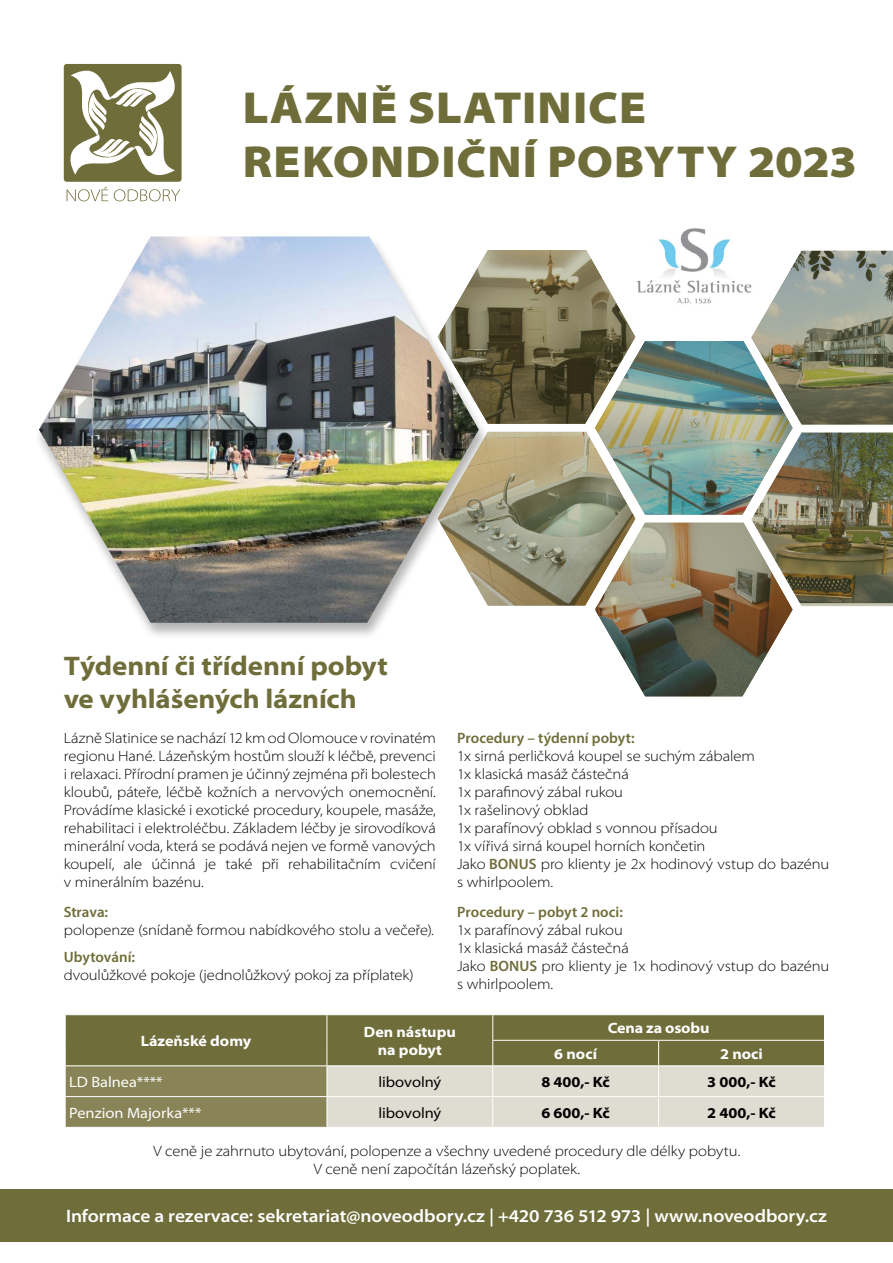
<style>
.page{position:relative;width:893px;height:1263px;background:#fff}
.page>*{position:absolute;margin:0;border:0;box-sizing:border-box;transform-origin:0 0}
.t1{font:900 semi-expanded 45px/54px "Myriad Pro";letter-spacing:.02em;color:#6f6d39}
.t2{font:700 semi-expanded 27px/32.4px "Myriad Pro";letter-spacing:-.005em;color:#6f6d39}
.t3{font:600 semi-expanded 18px "Myriad Pro";letter-spacing:-.005em;color:#fff}
.t4{font:300 semi-expanded 15px/18px "Myriad Pro";letter-spacing:-.005em;color:#000}
.t5{font:600 15px "Myriad Pro";color:#6f6d39}
.t6{font:700 semi-expanded 15px/18px "Myriad Pro";color:#fff;text-align:center}
.t7{font:700 semi-expanded 15px "Myriad Pro";color:#000}
.t8{font:semi-expanded 15px "Myriad Pro";color:#fff}
.t9{font:semi-expanded 15px "Myriad Pro";color:#000}
.s1{font-weight:600;font-stretch:normal;color:#6f6d39}
</style>
<div class="page">
<div style="left:33px;top:235px;width:457px;height:405px;background:#000;opacity:.3"></div>
<img style="left:39px;top:236px;width:440px;height:387px">
<div style="left:0;top:1189px;width:893px;height:53px;background:#6f6d39"></div>
<svg style="left:64px;top:64px;width:118px;height:137px"></svg>
<img style="left:438px;top:250px;width:455px;height:446px">
<img style="left:632px;top:228px;width:123px;height:88px">
<svg style="left:65px;top:1015px;width:760px;height:112px;background:#9e9b78"></svg>
<hr style="left:65px;top:1065px;width:262px;height:1px;background:#fff">
<hr style="left:65px;top:1066px;width:1px;height:30px;background:#fff">
<hr style="left:493px;top:1065px;width:166px;height:1px;background:#fff">
<hr style="left:659px;top:1065px;width:166px;height:1px;background:#fff">
<hr style="left:658px;top:1066px;width:1px;height:30px;background:#fff">
<hr style="left:824px;top:1066px;width:1px;height:30px;background:#fff">
<hr style="left:65px;top:1096px;width:262px;height:1px;background:#fff">
<hr style="left:65px;top:1097px;width:1px;height:30px;background:#fff">
<hr style="left:493px;top:1096px;width:166px;height:1px;background:#fff">
<hr style="left:659px;top:1096px;width:166px;height:1px;background:#fff">
<hr style="left:658px;top:1097px;width:1px;height:30px;background:#fff">
<hr style="left:824px;top:1097px;width:1px;height:30px;background:#fff">
<hr style="left:326px;top:1066px;width:1px;height:30px;background:#fff">
<hr style="left:326px;top:1097px;width:1px;height:30px;background:#fff">
<hr style="left:327px;top:1065px;width:166px;height:1px;background:#fff">
<hr style="left:492px;top:1066px;width:1px;height:30px;background:#fff">
<hr style="left:492px;top:1097px;width:1px;height:30px;background:#fff">
<hr style="left:327px;top:1096px;width:166px;height:1px;background:#fff">
<h1 class="t1" style="left:243px;top:81px;width:616px">LÁZNĚ SLATINICE<br>REKONDIČNÍ POBYTY 2023</h1>
<h2 class="t2" style="left:64px;top:650px;width:326px">Týdenní či třídenní pobyt ve vyhlášených lázních</h2>
<p class="t4" style="left:64px;top:729px;width:374px;text-align:justify">Lázně Slatinice se nachází 12 km od Olomouce v rovinatém regionu Hané. Lázeňským hostům slouží k léčbě, prevenci i relaxaci. Přírodní pramen je účinný zejména při bolestech kloubů, páteře, léčbě kožních a nervových onemocnění.<br>Provádíme klasické i exotické procedury, koupele, masáže, rehabilitaci i elektroléčbu. Základem léčby je sirovodíková minerální voda, která se podává nejen ve formě vanových koupelí, ale účinná je také při rehabilitačním cvičení v minerálním bazénu.</p>
<p class="t5" style="left:64px;top:903px;width:46px">Strava:</p>
<p class="t4" style="left:64px;top:922px;width:372px">polopenze (snídaně formou nabídkového stolu a večeře).</p>
<p class="t5" style="left:64px;top:947px;width:73px">Ubytování:</p>
<p class="t4" style="left:64px;top:966px;width:351px">dvoulůžkové pokoje (jednolůžkový pokoj za příplatek)</p>
<p class="t5" style="left:457px;top:728px;width:179px">Procedury – týdenní pobyt:</p>
<p class="t4" style="left:457px;top:747px;width:374px">1x sirná perličková koupel se suchým zábalem<br>1x klasická masáž částečná<br>1x parafinový zábal rukou<br>1x rašelinový obklad<br>1x parafínový obklad s vonnou přísadou<br>1x vířivá sirná koupel horních končetin<br>Jako <span class="s1">BONUS</span> pro klienty je 2x hodinový vstup do bazénu s whirlpoolem.</p>
<p class="t5" style="left:457px;top:903px;width:167px">Procedury – pobyt 2 noci:</p>
<p class="t4" style="left:457px;top:922px;width:374px">1x parafínový zábal rukou<br>1x klasická masáž částečná<br>Jako <span class="s1">BONUS</span> pro klienty je 1x hodinový vstup do bazénu s whirlpoolem.</p>
<p class="t6" style="left:141px;top:1032px;width:112px">Lázeňské domy</p>
<p class="t6" style="left:364px;top:1023px;width:93px">Den nástupu na pobyt</p>
<p class="t6" style="left:608px;top:1019px;width:103px">Cena za osobu</p>
<p class="t6" style="left:554px;top:1045px;width:44px">6 nocí</p>
<p class="t6" style="left:720px;top:1045px;width:44px">2 noci</p>
<p class="t8" style="left:69px;top:1073px;width:95px">LD Balnea****</p>
<p class="t9" style="left:378px;top:1073px;width:64px">libovolný</p>
<p class="t7" style="left:541px;top:1073px;width:70px">8 400,- Kč</p>
<p class="t7" style="left:707px;top:1073px;width:70px">3 000,- Kč</p>
<p class="t8" style="left:69px;top:1104px;width:134px">Penzion Majorka***</p>
<p class="t9" style="left:378px;top:1104px;width:64px">libovolný</p>
<p class="t7" style="left:541px;top:1104px;width:70px">6 600,- Kč</p>
<p class="t7" style="left:707px;top:1104px;width:70px">2 400,- Kč</p>
<p class="t4" style="left:154px;top:1142px;width:588px;text-align:center">V ceně je zahrnuto ubytování, polopenze a všechny uvedené procedury dle délky pobytu.<br>V ceně není započítán lázeňský poplatek.</p>
<p class="t3" style="left:66px;top:1206px;width:762px">Informace a rezervace: sekretariat@noveodbory.cz | +420 736 512 973 | www.noveodbory.cz</p>
</div>
